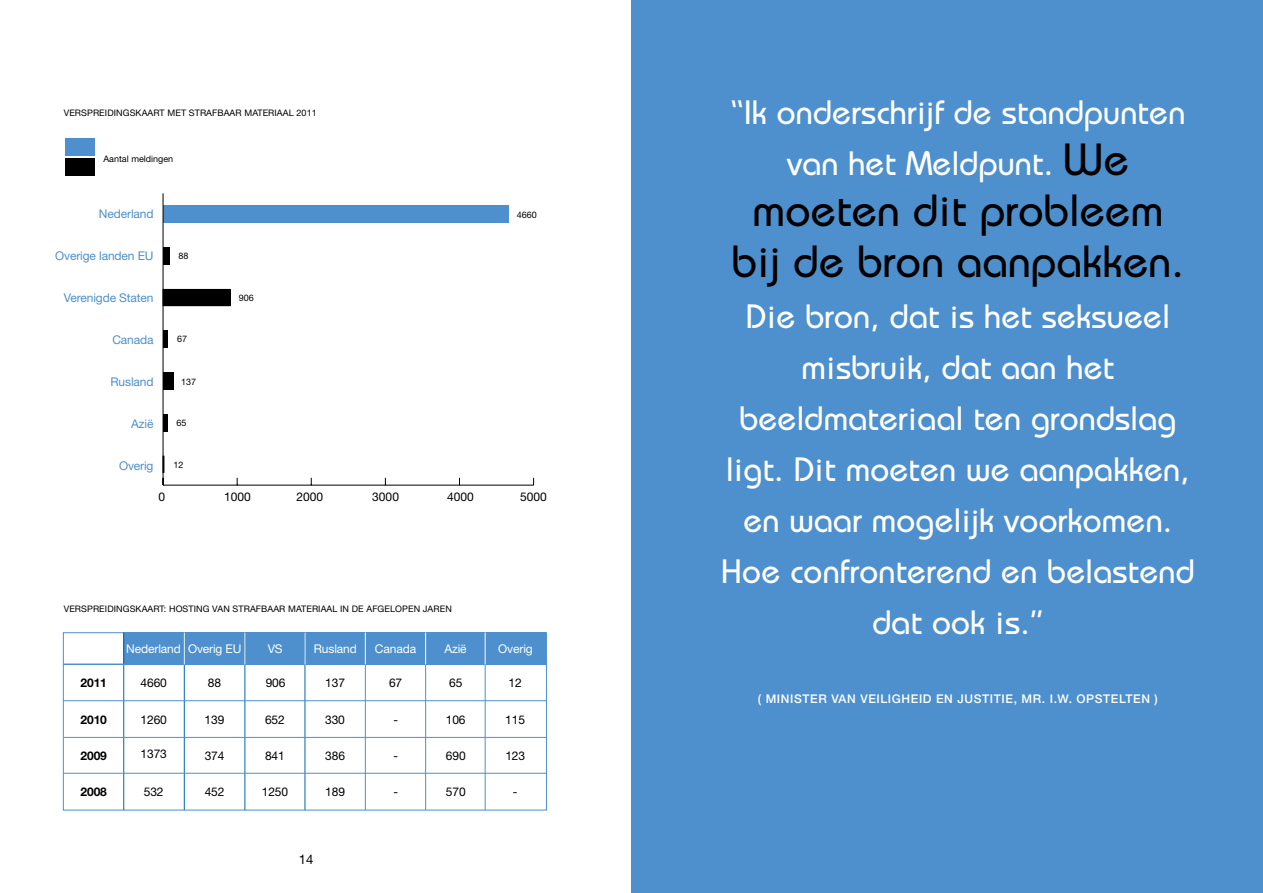
<style>
.page{position:relative;width:1263px;height:893px;background:#fff}
.page>*{position:absolute;margin:0;border:0;box-sizing:border-box;transform-origin:0 0}
.t1{font:500 45px/51px "Bauhaus";letter-spacing:.01em;color:#000;text-align:center}
.t2{font:500 33.75px/51px "Bauhaus";letter-spacing:.01em;color:#fff;text-align:center}
.t3{font:13.2px "Helvetica Neue";color:#000}
.t4{font:12px "Helvetica Neue";letter-spacing:-.01em;color:#000}
.t5{font:12px "Helvetica Neue";letter-spacing:-.01em;color:#4d90cd}
.t6{font:500 12px "Helvetica Neue";letter-spacing:.05em;color:#fff}
.t7{font:12px "Helvetica Neue";letter-spacing:-.01em;color:#fff}
.t8{font:700 12px "Helvetica Neue";letter-spacing:-.01em;color:#000}
.t9{font:9px "Helvetica Neue";letter-spacing:.01em;color:#000}
.s1{font-size:45px;color:#000}
</style>
<div class="page">
<div style="left:631px;top:0;width:632px;height:893px;background:#4d90cd"></div>
<div style="left:163px;top:206px;width:345px;height:17px;background:#4d90cd"></div>
<div style="left:163px;top:247px;width:7px;height:17px;background:#000"></div>
<div style="left:163px;top:289px;width:67px;height:17px;background:#000"></div>
<div style="left:163px;top:331px;width:5px;height:17px;background:#000"></div>
<div style="left:163px;top:372px;width:10px;height:17px;background:#000"></div>
<div style="left:163px;top:414px;width:5px;height:17px;background:#000"></div>
<hr style="left:163px;top:485px;width:371px;height:1px;background:#000">
<hr style="left:163px;top:193px;width:1px;height:292px;background:#000">
<div style="left:123px;top:632px;width:423px;height:32px;background:#4d90cd"></div>
<div style="left:63px;top:632px;width:484px;height:178px;border:1px solid #4d90cd"></div>
<hr style="left:123px;top:632px;width:1px;height:178px;background:#0068ac">
<hr style="left:184px;top:632px;width:1px;height:178px;background:#0068ac">
<hr style="left:244px;top:632px;width:1px;height:178px;background:#0068ac">
<hr style="left:305px;top:632px;width:1px;height:178px;background:#0068ac">
<hr style="left:365px;top:632px;width:1px;height:178px;background:#4d90cd">
<hr style="left:425px;top:632px;width:1px;height:178px;background:#4d90cd">
<hr style="left:485px;top:632px;width:1px;height:178px;background:#4d90cd">
<hr style="left:63px;top:663px;width:484px;height:2px;background:#4d90cd">
<hr style="left:63px;top:700px;width:483px;height:1px;background:#4d90cd">
<hr style="left:64px;top:737px;width:483px;height:1px;background:#4d90cd">
<hr style="left:63px;top:773px;width:483px;height:1px;background:#4d90cd">
<hr style="left:184px;top:632px;width:1px;height:32px;background:#fff">
<hr style="left:244px;top:632px;width:1px;height:32px;background:#fff">
<hr style="left:305px;top:632px;width:1px;height:32px;background:#fff">
<hr style="left:365px;top:632px;width:1px;height:32px;background:#fff">
<hr style="left:425px;top:632px;width:1px;height:32px;background:#fff">
<hr style="left:485px;top:632px;width:1px;height:32px;background:#fff">
<div style="left:65px;top:139px;width:29px;height:17px;background:#4d90cd"></div>
<div style="left:65px;top:158px;width:29px;height:17px;background:#000"></div>
<p class="t9" style="left:64px;top:108px;width:47px">VERSPREIDIN</p>
<p class="t9" style="left:123px;top:108px;width:196px">GSKAART M ET STRAFBAAR MATERIAAL 2011</p>
<p class="t9" style="left:103px;top:153px;width:71px">AANTAL MELDINGEN</p>
<p class="t5" style="left:99px;top:207px;width:56px">NEDERLAND</p>
<p class="t5" style="left:55px;top:249px;width:100px">OVERIGE LANDEN EU</p>
<p class="t5" style="left:64px;top:291px;width:91px">VERENIGDE STATEN</p>
<p class="t5" style="left:112px;top:333px;width:43px">CANADA</p>
<p class="t5" style="left:110px;top:375px;width:45px">RUSLAND</p>
<p class="t5" style="left:131px;top:417px;width:24px">AZIË</p>
<p class="t5" style="left:119px;top:459px;width:36px">OVERIG</p>
<p class="t9" style="left:179px;top:251px;width:12px">88</p>
<p class="t9" style="left:177px;top:334px;width:12px">67</p>
<p class="t9" style="left:181px;top:376px;width:17px">137</p>
<p class="t9" style="left:176px;top:417px;width:12px">65</p>
<p class="t9" style="left:173px;top:460px;width:12px">12</p>
<p class="t9" style="left:239px;top:292px;width:17px">906</p>
<p class="t9" style="left:517px;top:209px;width:22px">4660</p>
<p class="t4" style="left:159px;top:490px;width:8px">0</p>
<p class="t4" style="left:224px;top:490px;width:28px">1000</p>
<p class="t4" style="left:296px;top:490px;width:28px">2000</p>
<p class="t4" style="left:372px;top:490px;width:28px">3000</p>
<p class="t4" style="left:447px;top:490px;width:28px">4000</p>
<p class="t4" style="left:520px;top:490px;width:28px">5000</p>
<p class="t9" style="left:64px;top:603px;width:47px">VERSPREIDIN</p>
<p class="t9" style="left:123px;top:603px;width:329px">GSKAART: HOSTIN G VAN STRAFBAAR MATERIAAL IN DE AFGELOP EN JAREN</p>
<p class="t7" style="left:126px;top:642px;width:117px">NEDERLAND OVERIG EU</p>
<p class="t7" style="left:268px;top:642px;width:9px">VS</p>
<p class="t7" style="left:314px;top:642px;width:45px">RUSLAND</p>
<p class="t7" style="left:375px;top:642px;width:43px">CANADA</p>
<p class="t7" style="left:444px;top:642px;width:24px">AZIË</p>
<p class="t7" style="left:498px;top:642px;width:36px">OVERIG</p>
<p class="t8" style="left:81px;top:675px;width:28px">2011</p>
<p class="t4" style="left:141px;top:676px;width:28px">4660</p>
<p class="t4" style="left:208px;top:676px;width:15px">88</p>
<p class="t4" style="left:266px;top:676px;width:21px">906</p>
<p class="t4" style="left:325px;top:676px;width:21px">137</p>
<p class="t4" style="left:389px;top:676px;width:15px">67</p>
<p class="t4" style="left:449px;top:676px;width:15px">65</p>
<p class="t4" style="left:509px;top:676px;width:15px">12</p>
<p class="t8" style="left:81px;top:712px;width:28px">2010</p>
<p class="t4" style="left:141px;top:712px;width:28px">1260</p>
<p class="t4" style="left:205px;top:712px;width:21px">139</p>
<p class="t4" style="left:265px;top:712px;width:21px">652</p>
<p class="t4" style="left:325px;top:712px;width:21px">330</p>
<p class="t4" style="left:393px;top:712px;width:6px">-</p>
<p class="t4" style="left:446px;top:712px;width:21px">106</p>
<p class="t4" style="left:505px;top:712px;width:21px">115</p>
<p class="t8" style="left:81px;top:748px;width:28px">2009</p>
<p class="t4" style="left:141px;top:747px;width:28px">1373</p>
<p class="t4" style="left:205px;top:749px;width:21px">374</p>
<p class="t4" style="left:265px;top:749px;width:21px">841</p>
<p class="t4" style="left:325px;top:749px;width:21px">386</p>
<p class="t4" style="left:393px;top:749px;width:6px">-</p>
<p class="t4" style="left:446px;top:749px;width:21px">690</p>
<p class="t4" style="left:505px;top:749px;width:21px">123</p>
<p class="t8" style="left:81px;top:784px;width:28px">2008</p>
<p class="t4" style="left:144px;top:784px;width:21px">532</p>
<p class="t4" style="left:205px;top:784px;width:21px">452</p>
<p class="t4" style="left:262px;top:784px;width:28px">1250</p>
<p class="t4" style="left:325px;top:784px;width:21px">189</p>
<p class="t4" style="left:393px;top:784px;width:6px">-</p>
<p class="t4" style="left:446px;top:784px;width:21px">570</p>
<p class="t4" style="left:513px;top:784px;width:6px">-</p>
<p class="t3" style="left:299px;top:851px;width:16px">14</p>
<p class="t2" style="left:730px;top:86px;width:456px">“Ik onderschrijf de standpunten van het Meldpunt. <span class="s1">We</span></p>
<h1 class="t1" style="left:732px;top:184px;width:454px">moeten dit probleem bij de bron aanpakken.</h1>
<p class="t2" style="left:721px;top:290px;width:475px">Die bron, dat is het seksueel misbruik, dat aan het beeldmateriaal ten grondslag ligt. Dit moeten we aanpakken, en waar mogelijk voorkomen.<br>Hoe confronterend en belastend dat ook is.”</p>
<p class="t6" style="left:758px;top:691px;width:28px">( MINISTER</p>
<p class="t6" style="left:831px;top:691px;width:9px">VAN</p>
<p class="t6" style="left:860px;top:691px;width:16px">VEILIGHEID</p>
<p class="t6" style="left:936px;top:691px;width:37px">EN JUSTITIE</p>
<p class="t6" style="left:1014px;top:691px;width:82px">, MR. I.W. OPSTELTEN</p>
<p class="t6" style="left:1154px;top:691px;width:5px">)</p>
</div>
